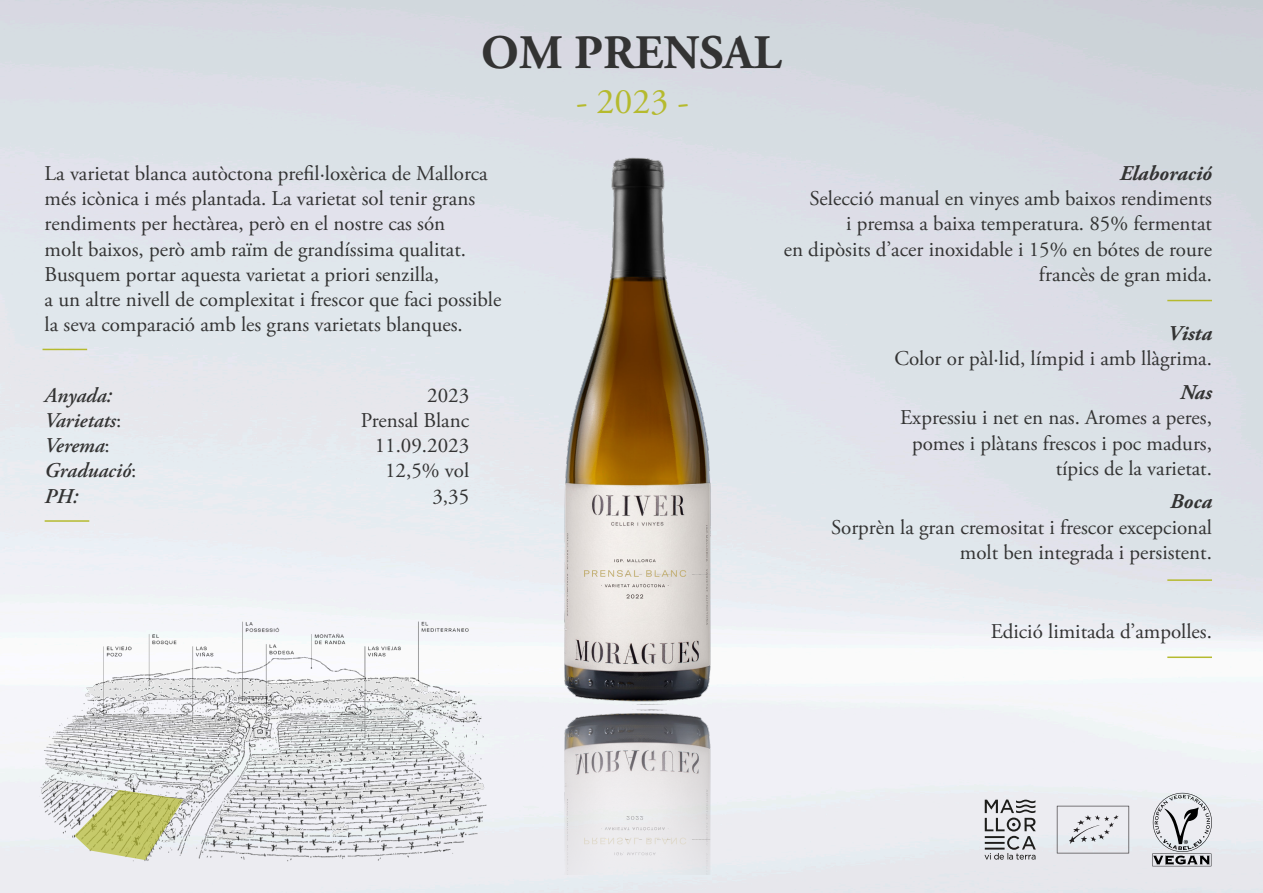
<style>
.page{position:relative;width:1263px;height:893px;background:#fff}
.page>*{position:absolute;margin:0;border:0;box-sizing:border-box;transform-origin:0 0}
.t1{font:700 48px "Adobe Garamond Pro";color:#333}
.t2{font:36px "Adobe Garamond Pro";color:#b5ba2e}
.t3{font:21px/25.2px "Adobe Garamond Pro";color:#333;text-align:right}
.t4{font:italic 600 21px "Adobe Garamond Pro";color:#333}
.t5{font:italic 700 21px "Adobe Garamond Pro";color:#333}
.s1{font-weight:400;font-style:normal}
</style>
<div class="page">
<hr style="left:45px;top:520px;width:44px;height:2px;background:#b5ba2e">
<hr style="left:43px;top:349px;width:44px;height:1px;background:#b5ba2e">
<hr style="left:1167px;top:579px;width:45px;height:2px;background:#b5ba2e">
<hr style="left:1167px;top:656px;width:45px;height:2px;background:#b5ba2e">
<img style="left:15px;top:606px;width:485px;height:267px">
<svg style="left:74px;top:790px;width:110px;height:70px;background:#cacc94"></svg>
<svg style="left:1152px;top:793px;width:60px;height:73px;background:#bcbec1"></svg>
<svg style="left:984px;top:799px;width:52px;height:61px;background:#b4b5b8"></svg>
<svg style="left:1057px;top:806px;width:72px;height:47px;background:#dcdde1"></svg>
<hr style="left:1167px;top:300px;width:45px;height:1px;background:#b5ba2e">
<img style="left:500px;top:146px;width:268px;height:428px">
<img style="left:500px;top:574px;width:268px;height:301px">
<p class="t1" style="left:481px;top:25px;width:302px">OM PRENSAL</p>
<p class="t2" style="left:576px;top:80px;width:115px">- 2023 -</p>
<p class="t3" style="left:45px;top:161px;width:458px;text-align:left">La varietat blanca autòctona prefil·loxèrica de Mallorca més icònica i més plantada. La varietat sol tenir grans rendiments per hectàrea, però en el nostre cas són<br>molt baixos, però amb raïm de grandíssima qualitat.<br>Busquem portar aquesta varietat a priori senzilla,<br>a un altre nivell de complexitat i frescor que faci possible la seva comparació amb les grans varietats blanques.</p>
<p class="t4" style="left:45px;top:383px;width:69px">Anyada:</p>
<p class="t3" style="left:427px;top:383px;width:43px">2023</p>
<p class="t4" style="left:45px;top:408px;width:78px">Varietats<span class="s1">:</span></p>
<p class="t3" style="left:361px;top:408px;width:110px">Prensal Blanc</p>
<p class="t4" style="left:45px;top:433px;width:67px">Verema<span class="s1">:</span></p>
<p class="t3" style="left:375px;top:434px;width:96px">11.09.2023</p>
<p class="t4" style="left:45px;top:459px;width:93px">Graduació<span class="s1">:</span></p>
<p class="t3" style="left:385px;top:459px;width:86px">12,5% vol</p>
<p class="t4" style="left:45px;top:484px;width:35px">PH:</p>
<p class="t3" style="left:432px;top:484px;width:38px">3,35</p>
<p class="t5" style="left:1120px;top:161px;width:94px">Elaboració</p>
<p class="t3" style="left:784px;top:187px;width:430px">Selecció manual en vinyes amb baixos rendiments<br>i premsa a baixa temperatura. 85% fermentat<br>en dipòsits d’acer inoxidable i 15% en bótes de roure francès de gran mida.</p>
<p class="t5" style="left:1168px;top:321px;width:46px">Vista</p>
<p class="t3" style="left:894px;top:347px;width:319px">Color or pàl·lid, límpid i amb llàgrima.</p>
<p class="t5" style="left:1180px;top:380px;width:33px">Nas</p>
<p class="t3" style="left:900px;top:406px;width:313px">Expressiu i net en nas. Aromes a peres, pomes i plàtans frescos i poc madurs, típics de la varietat.</p>
<p class="t5" style="left:1170px;top:490px;width:43px">Boca</p>
<p class="t3" style="left:831px;top:515px;width:382px">Sorprèn la gran cremositat i frescor excepcional molt ben integrada i persistent.</p>
<p class="t3" style="left:991px;top:619px;width:223px">Edició limitada d’ampolles.</p>
</div>
